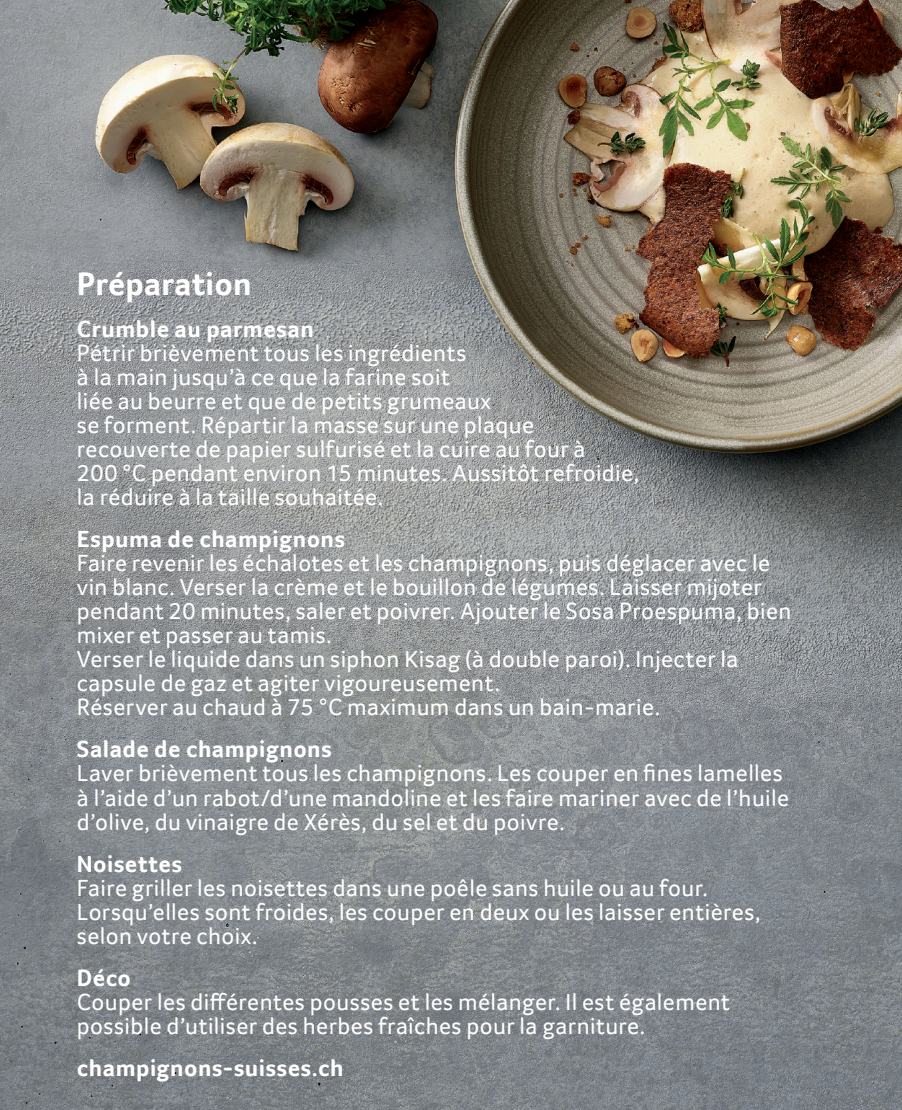
<style>
.page{position:relative;width:902px;height:1110px;background:#fff}
.page>*{position:absolute;margin:0;border:0;box-sizing:border-box;transform-origin:0 0}
.t1{font:700 33px "Transgourmet";letter-spacing:.005em;color:#fff}
.List_Paragraph{font:24px/24px "Transgourmet";letter-spacing:.015em;color:#fff}
.List_Paragraph-2{font:700 24px "Transgourmet";letter-spacing:.02em;color:#fff}
</style>
<div class="page">
<img style="left:0;top:0;width:901px;height:1109px">
<p class="t1" style="left:77px;top:264px;width:176px">Préparation</p>
<p class="List_Paragraph-2" style="left:77px;top:315px;width:238px">Crumble au parmesan</p>
<p class="List_Paragraph" style="left:77px;top:341px;width:563px">Pétrir brièvement tous les ingrédients<br>à la main jusqu’à ce que la farine soit<br>liée au beurre et que de petits grumeaux<br>se forment. Répartir la masse sur une plaque recouverte de papier sulfurisé et la cuire au four à<br>200 °C pendant environ 15 minutes. Aussitôt refroidie, la réduire à la taille souhaitée.</p>
<p class="List_Paragraph-2" style="left:77px;top:525px;width:269px">Espuma de champignons</p>
<p class="List_Paragraph" style="left:77px;top:551px;width:715px">Faire revenir les échalotes et les champignons, puis déglacer avec le vin blanc. Verser la crème et le bouillon de légumes. Laisser mijoter pendant 20 minutes, saler et poivrer. Ajouter le Sosa Proespuma, bien mixer et passer au tamis.</p>
<p class="List_Paragraph" style="left:77px;top:647px;width:663px">Verser le liquide dans un siphon Kisag (à double paroi). Injecter la capsule de gaz et agiter vigoureusement.</p>
<p class="List_Paragraph" style="left:77px;top:695px;width:584px">Réserver au chaud à 75 °C maximum dans un bain-marie.</p>
<p class="List_Paragraph-2" style="left:77px;top:735px;width:256px">Salade de champignons</p>
<p class="List_Paragraph" style="left:77px;top:761px;width:713px">Laver brièvement tous les champignons. Les couper en fines lamelles à l’aide d’un rabot/d’une mandoline et les faire mariner avec de l’huile d’olive, du vinaigre de Xérès, du sel et du poivre.</p>
<p class="List_Paragraph-2" style="left:77px;top:849px;width:107px">Noisettes</p>
<p class="List_Paragraph" style="left:77px;top:875px;width:685px">Faire griller les noisettes dans une poêle sans huile ou au four.<br>Lorsqu’elles sont froides, les couper en deux ou les laisser entières, selon votre choix.</p>
<p class="List_Paragraph-2" style="left:77px;top:963px;width:55px">Déco</p>
<p class="List_Paragraph" style="left:77px;top:989px;width:654px">Couper les différentes pousses et les mélanger. Il est également possible d’utiliser des herbes fraîches pour la garniture.</p>
<p class="List_Paragraph-2" style="left:77px;top:1053px;width:268px">champignons-suisses.ch</p>
</div>
